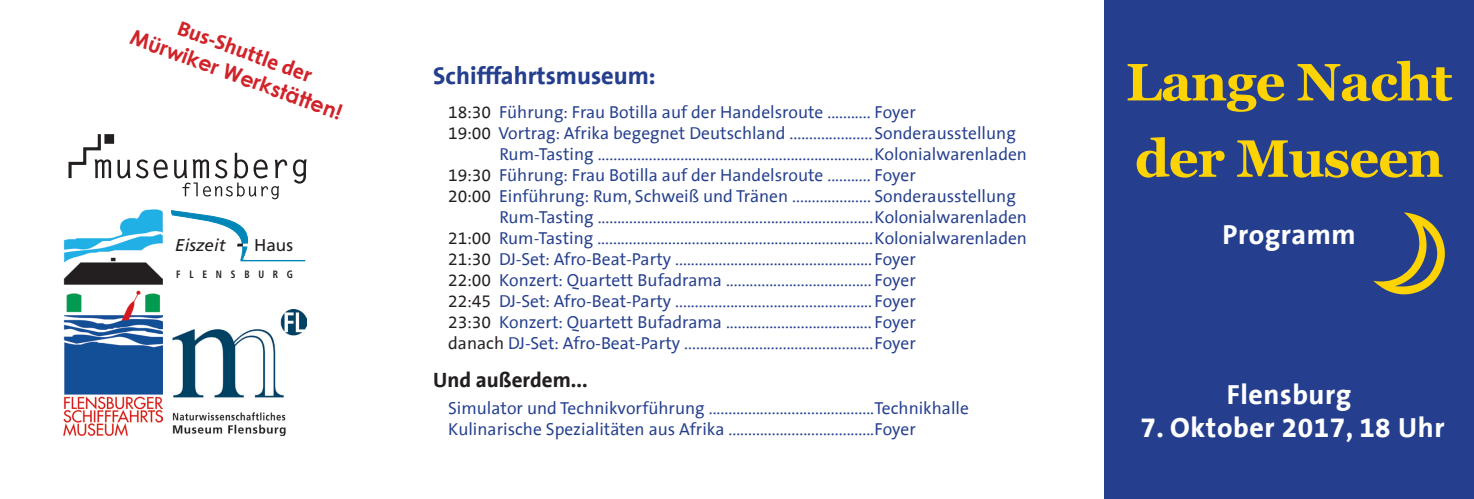
<style>
.page{position:relative;width:1474px;height:499px;background:#fff}
.page>*{position:absolute;margin:0;border:0;box-sizing:border-box;transform-origin:0 0}
.t1{font:700 52.5px/76.3px "Vani";letter-spacing:-.02em;color:#fed304}
.t2{font:700 28px "The Sans Office LF";letter-spacing:.02em;color:#fff}
.t3{font:700 24.5px "The Sans Office LF";color:#253f8e}
.t4{font:700 21px "Century Gothic";color:#d1232a}
.t5{font:700 21px "The Sans Office LF";color:#231f20}
.t6{font:700 21px "The Sans Office LF";color:#d1232a}
.t7{font:17.5px/21px "The Sans Office LF";color:#253f8e}
.t8{font:italic 16.97px "Frutiger";color:#231f20}
.t9{font:16.97px "Frutiger";color:#231f20}
.t10{font:700 condensed 10.67px "Frutiger";letter-spacing:.925em;color:#231f20;scale:.89 1}
.s1{color:#231f20}
</style>
<div class="page">
<div style="left:1104px;top:0;width:369px;height:499px;background:#253f8e"></div>
<svg style="left:68px;top:134px;width:43px;height:45px"></svg>
<svg style="left:117px;top:159px;width:31px;height:19px"></svg>
<svg style="left:154px;top:159px;width:14px;height:19px"></svg>
<svg style="left:293px;top:159px;width:14px;height:24px"></svg>
<svg style="left:174px;top:153px;width:113px;height:46px"></svg>
<div style="left:104px;top:134px;width:10px;height:10px;background:#231f20"></div>
<img style="left:63px;top:209px;width:99px;height:227px">
<img style="left:173px;top:309px;width:134px;height:127px">
<svg style="left:171px;top:210px;width:134px;height:51px"></svg>
<p class="t6" style="left:182px;top:17px;width:143px;rotate:20deg">Bus-Shuttle der</p>
<p class="t4" style="left:137px;top:21px;width:225px;rotate:20deg">Mürwiker Werkstätten!</p>
<p class="t8" style="left:175px;top:235px;width:52px">Eiszeit</p>
<p class="t9" style="left:254px;top:235px;width:40px">Haus</p>
<p class="t10" style="left:176px;top:268px;width:133px">FLENSBURG</p>
<p class="t3" style="left:433px;top:63px;width:224px">Schifffahrtsmuseum:</p>
<p class="t7" style="left:448px;top:102px;width:469px"><span class="s1">18:30</span> Führung: Frau Botilla auf der Handelsroute ........... Foyer</p>
<p class="t7" style="left:448px;top:123px;width:569px"><span class="s1">19:00</span> Vortrag: Afrika begegnet Deutschland .....................Sonderausstellung</p>
<p class="t7" style="left:499px;top:144px;width:529px">Rum-Tasting ......................................................................Kolonialwarenladen</p>
<p class="t7" style="left:448px;top:165px;width:469px"><span class="s1">19:30</span> Führung: Frau Botilla auf der Handelsroute ........... Foyer</p>
<p class="t7" style="left:448px;top:186px;width:569px"><span class="s1">20:00</span> Einführung: Rum, Schweiß und Tränen .................... Sonderausstellung</p>
<p class="t7" style="left:499px;top:207px;width:529px">Rum-Tasting ......................................................................Kolonialwarenladen</p>
<p class="t7" style="left:448px;top:228px;width:580px"><span class="s1">21:00</span> Rum-Tasting ......................................................................Kolonialwarenladen</p>
<p class="t7" style="left:448px;top:249px;width:469px"><span class="s1">21:30</span> DJ-Set: Afro-Beat-Party .................................................. Foyer</p>
<p class="t7" style="left:448px;top:270px;width:469px"><span class="s1">22:00</span> Konzert: Quartett Bufadrama ..................................... Foyer</p>
<p class="t7" style="left:448px;top:291px;width:469px"><span class="s1">22:45</span> DJ-Set: Afro-Beat-Party .................................................. Foyer</p>
<p class="t7" style="left:448px;top:312px;width:469px"><span class="s1">23:30</span> Konzert: Quartett Bufadrama ..................................... Foyer <span class="s1">danach</span> DJ-Set: Afro-Beat-Party ................................................Foyer</p>
<p class="t5" style="left:433px;top:368px;width:156px">Und außerdem...</p>
<p class="t7" style="left:448px;top:398px;width:522px">Simulator und Technikvorführung ..........................................Technikhalle</p>
<p class="t7" style="left:448px;top:419px;width:469px">Kulinarische Spezialitäten aus Afrika .....................................Foyer</p>
<p class="t1" style="left:1125px;top:44px;width:328px">Lange Nacht der Museen</p>
<p class="t2" style="left:1222px;top:220px;width:135px">Programm</p>
<p class="t2" style="left:1226px;top:379px;width:126px">Flensburg</p>
<p class="t2" style="left:1140px;top:413px;width:305px">7. Oktober 2017, 18 Uhr</p>
</div>
